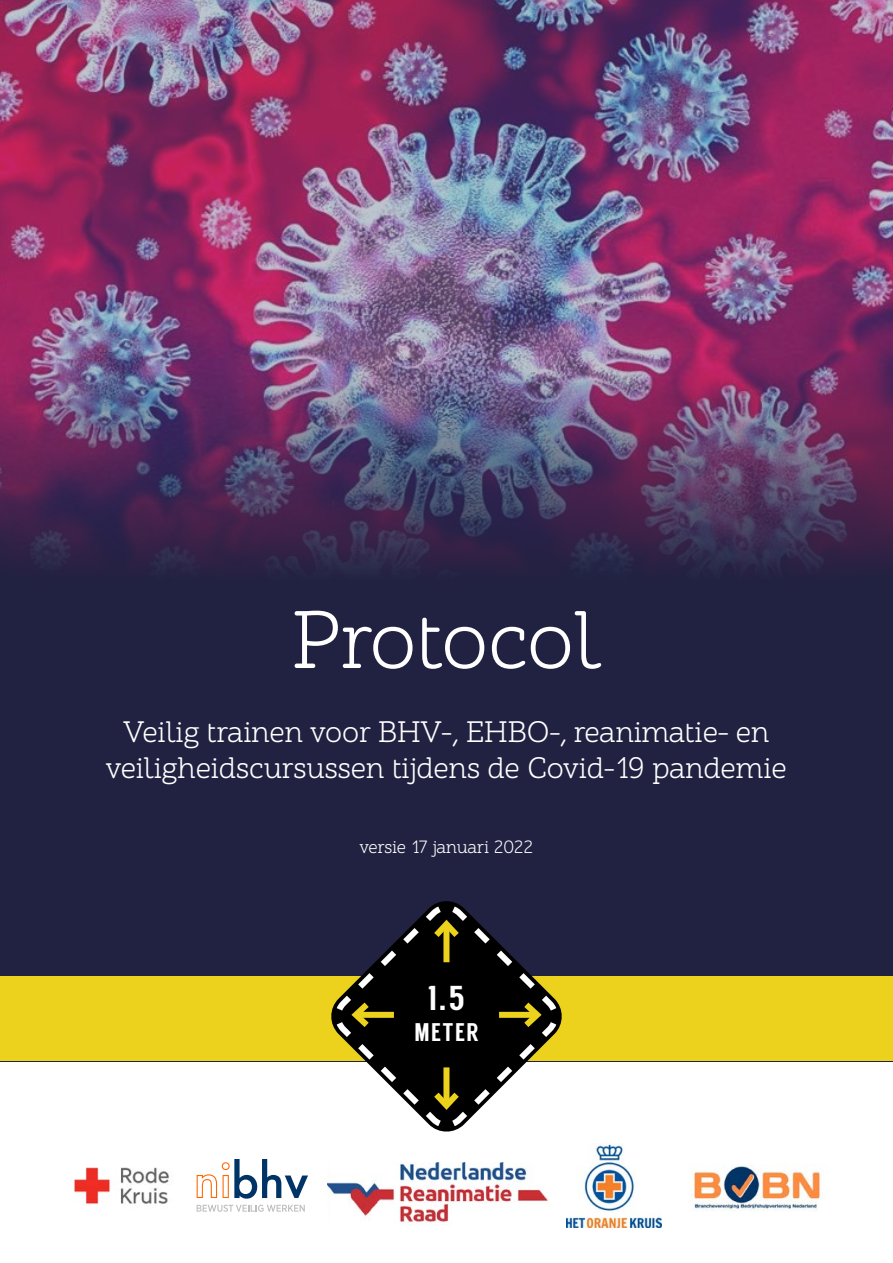
<style>
.page{position:relative;width:893px;height:1263px;background:#fff}
.page>*{position:absolute;margin:0;border:0;box-sizing:border-box;transform-origin:0 0}
.t1{font:82.5px "ALS Schlangeslab";letter-spacing:-.01em;color:#fff}
.t2{font:34.5px "Langdon";color:#fff}
.t3{font:30px/36px "ALS Schlangeslab";color:#fff;text-align:center}
.t4{font:25.5px "Langdon";letter-spacing:.06em;color:#fff}
.t5{font:18px "ALS Schlangeslab";color:#fff}
</style>
<div class="page">
<div style="left:0;top:0;width:893px;height:1061px;background:#212141"></div>
<img style="left:0;top:0;width:893px;height:568px">
<div style="left:0;top:977px;width:893px;height:84px;background:#ecd21c"></div>
<svg style="left:197px;top:1159px;width:111px;height:40px"></svg>
<svg style="left:197px;top:1205px;width:108px;height:7px"></svg>
<img style="left:691px;top:1165px;width:130px;height:46px">
<img style="left:327px;top:1163px;width:221px;height:61px">
<img style="left:567px;top:1143px;width:94px;height:84px">
<img style="left:74px;top:1167px;width:95px;height:37px">
<svg style="left:332px;top:901px;width:229px;height:230px"></svg>
<svg style="left:346px;top:915px;width:201px;height:202px"></svg>
<h1 class="t1" style="left:292px;top:593px;width:311px">Protocol</h1>
<p class="t3" style="left:106px;top:715px;width:682px">Veilig trainen voor BHV-, EHBO-, reanimatie- en veiligheidscursussen tijdens de Covid-19 pandemie</p>
<p class="t5" style="left:360px;top:836px;width:175px">versie 17 januari 2022</p>
<p class="t2" style="left:428px;top:978px;width:38px">1.5</p>
<p class="t4" style="left:414px;top:1017px;width:66px">METER</p>
</div>
